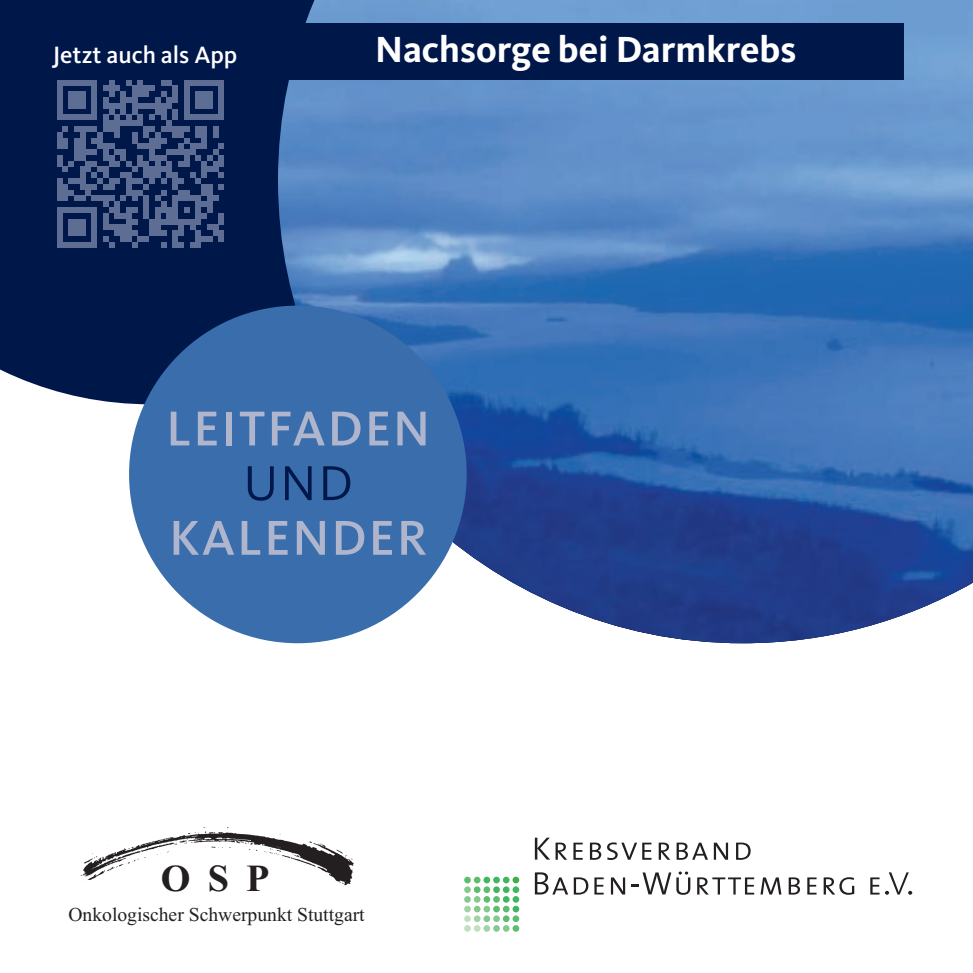
<style>
.page{position:relative;width:973px;height:973px;background:#fff}
.page>*{position:absolute;margin:0;border:0;box-sizing:border-box;transform-origin:0 0}
.t1{font:500 50.75px "Kievit";letter-spacing:.04em;color:#aeb5cd}
.t2{font:50.75px "Kievit";color:#00174a}
.t3{font:700 38.15px "Times New Roman";color:#231f20}
.t4{font:700 37.8px "Kievit";color:#fff}
.t5{font:500 24.5px "Kievit";color:#fff}
.t6{font:19.6px "Times New Roman";color:#231f20}
</style>
<div class="page">
<svg style="left:534px;top:837px;width:33px;height:22px"></svg>
<svg style="left:573px;top:842px;width:9px;height:17px"></svg>
<svg style="left:589px;top:842px;width:12px;height:17px"></svg>
<svg style="left:607px;top:842px;width:44px;height:17px"></svg>
<svg style="left:658px;top:842px;width:12px;height:17px"></svg>
<svg style="left:676px;top:842px;width:31px;height:17px"></svg>
<svg style="left:713px;top:842px;width:15px;height:17px"></svg>
<svg style="left:736px;top:842px;width:14px;height:17px"></svg>
<svg style="left:534px;top:872px;width:54px;height:22px"></svg>
<svg style="left:594px;top:877px;width:9px;height:17px"></svg>
<svg style="left:610px;top:877px;width:15px;height:17px"></svg>
<svg style="left:631px;top:871px;width:59px;height:23px"></svg>
<svg style="left:697px;top:877px;width:57px;height:17px"></svg>
<svg style="left:760px;top:877px;width:21px;height:17px"></svg>
<svg style="left:788px;top:877px;width:11px;height:17px"></svg>
<svg style="left:807px;top:877px;width:9px;height:17px"></svg>
<svg style="left:823px;top:877px;width:31px;height:17px"></svg>
<div style="left:512px;top:876px;width:7px;height:7px;background:#40ae49;border-radius:50%"></div>
<div style="left:512px;top:886px;width:7px;height:6px;background:#3eb760;border-radius:50%"></div>
<svg style="left:512px;top:895px;width:7px;height:7px"></svg>
<div style="left:512px;top:905px;width:7px;height:7px;background:#3eb760;border-radius:50%"></div>
<div style="left:512px;top:915px;width:7px;height:6px;background:#5dbd6f;border-radius:50%"></div>
<svg style="left:512px;top:924px;width:7px;height:7px"></svg>
<div style="left:503px;top:876px;width:6px;height:7px;background:#3eb760;border-radius:50%"></div>
<svg style="left:503px;top:886px;width:6px;height:6px"></svg>
<svg style="left:503px;top:895px;width:6px;height:7px"></svg>
<div style="left:503px;top:905px;width:6px;height:7px;background:#5dbd6f;border-radius:50%"></div>
<svg style="left:503px;top:915px;width:6px;height:6px"></svg>
<svg style="left:503px;top:924px;width:6px;height:7px"></svg>
<div style="left:493px;top:876px;width:7px;height:7px;background:#3eb760;border-radius:50%"></div>
<div style="left:493px;top:886px;width:7px;height:6px;background:#3eb760;border-radius:50%"></div>
<svg style="left:493px;top:895px;width:7px;height:7px"></svg>
<div style="left:493px;top:905px;width:7px;height:7px;background:#5dbd6f;border-radius:50%"></div>
<div style="left:493px;top:915px;width:7px;height:6px;background:#85c98e;border-radius:50%"></div>
<svg style="left:493px;top:924px;width:7px;height:7px"></svg>
<div style="left:483px;top:876px;width:7px;height:7px;background:#3eb760;border-radius:50%"></div>
<div style="left:483px;top:886px;width:7px;height:6px;background:#5dbd6f;border-radius:50%"></div>
<svg style="left:483px;top:895px;width:7px;height:7px"></svg>
<div style="left:483px;top:905px;width:7px;height:7px;background:#85c98e;border-radius:50%"></div>
<div style="left:483px;top:915px;width:7px;height:6px;background:#85c98e;border-radius:50%"></div>
<svg style="left:483px;top:924px;width:7px;height:7px"></svg>
<svg style="left:473px;top:876px;width:7px;height:7px"></svg>
<div style="left:473px;top:886px;width:7px;height:6px;background:#5dbd6f;border-radius:50%"></div>
<svg style="left:473px;top:895px;width:7px;height:7px"></svg>
<svg style="left:473px;top:905px;width:7px;height:7px"></svg>
<div style="left:473px;top:915px;width:7px;height:6px;background:#a1d3a5;border-radius:50%"></div>
<svg style="left:473px;top:924px;width:7px;height:7px"></svg>
<div style="left:464px;top:876px;width:6px;height:7px;background:#5dbd6f;border-radius:50%"></div>
<svg style="left:464px;top:886px;width:6px;height:6px"></svg>
<svg style="left:464px;top:895px;width:6px;height:7px"></svg>
<div style="left:464px;top:905px;width:6px;height:7px;background:#a1d3a5;border-radius:50%"></div>
<svg style="left:464px;top:915px;width:6px;height:6px"></svg>
<svg style="left:464px;top:924px;width:6px;height:7px"></svg>
<svg style="left:870px;top:872px;width:42px;height:22px"></svg>
<img style="left:80px;top:827px;width:274px;height:59px">
<div style="left:0;top:0;width:278px;height:404px;background:#00174a"></div>
<svg style="left:57px;top:80px;width:167px;height:167px;background:#314471"></svg>
<img style="left:278px;top:0;width:694px;height:643px">
<div style="left:266px;top:23px;width:637px;height:56px;background:#00174a"></div>
<div style="left:129px;top:305px;width:337px;height:338px;background:#396dab;border-radius:50%"></div>
<p class="t5" style="left:53px;top:40px;width:186px">Jetzt auch als App</p>
<h3 class="t4" style="left:375px;top:26px;width:422px">Nachsorge bei Darmkrebs</h3>
<h1 class="t1" style="left:166px;top:397px;width:265px">LEITFADEN</h1>
<h1 class="t2" style="left:243px;top:452px;width:111px">UND</h1>
<h1 class="t1" style="left:169px;top:506px;width:259px">KALENDER</h1>
<h2 class="t3" style="left:161px;top:852px;width:110px">O S P</h2>
<p class="t6" style="left:68px;top:901px;width:298px">Onkologischer Schwerpunkt Stuttgart</p>
</div>
